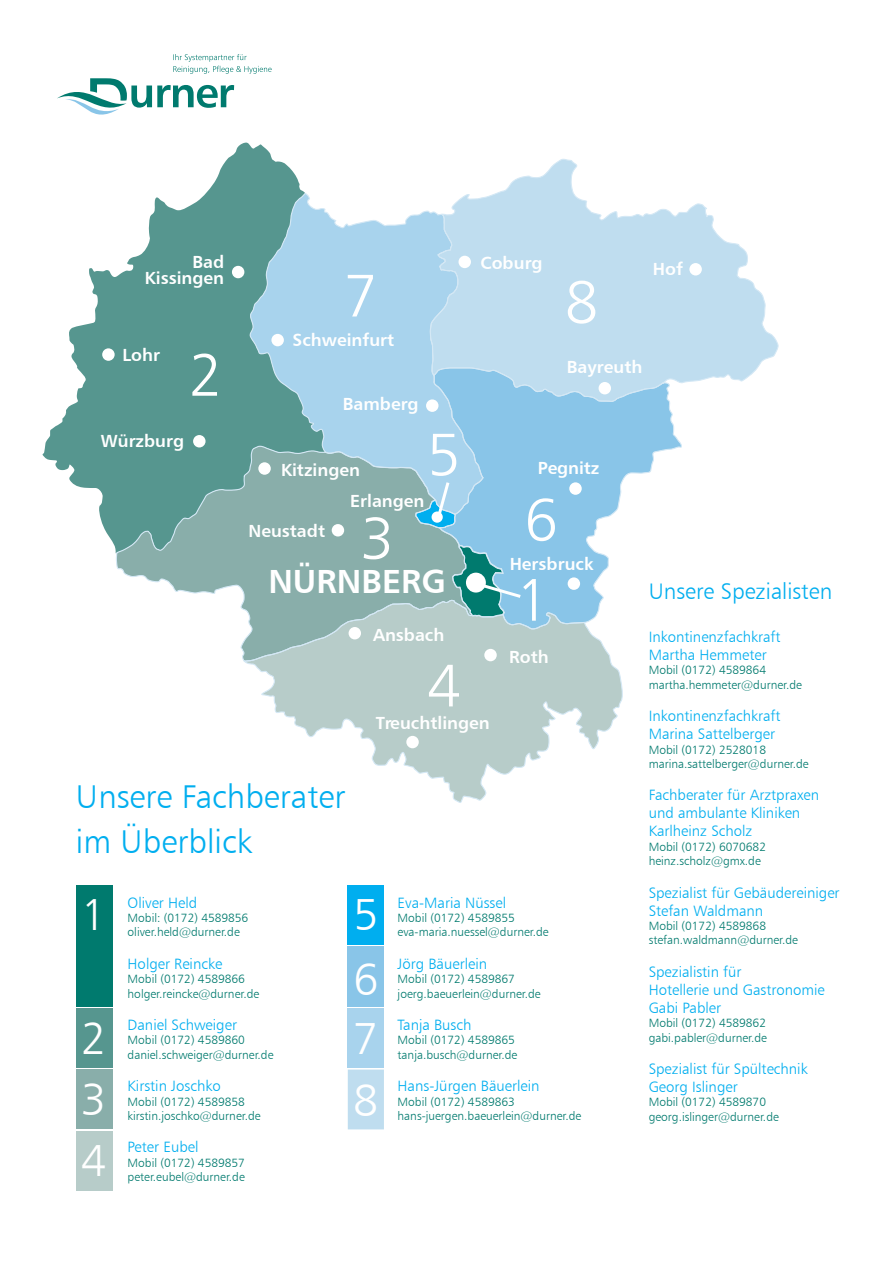
<style>
.page{position:relative;width:893px;height:1263px;background:#fff}
.page>*{position:absolute;margin:0;border:0;box-sizing:border-box;transform-origin:0 0}
.t1{font:60px "Humanist 777 BT Light B";color:#fff}
.t2{font:45px "Humanist 777 BT Light B";color:#fff}
.t3{font:33.45px "Humanist 777 BT Bold B";color:#fff}
.t4{font:33px/45px "Humanist 777 BT Light B";color:#00aeef}
.t5{font:22.5px "Humanist 777 BT Light B";color:#00aeef}
.t6{font:17.55px/15.3px "Humanist 777 BT Bold B";color:#fff;text-align:right}
.t7{font:15px/18px "Humanist 777 BT Light B";color:#00aeef}
.t8{font:12px/14.4px "Humanist 777 BT Light B";color:#007a6e}
</style>
<div class="page">
<div style="left:76px;top:885px;width:36px;height:122px;background:#007a6e"></div>
<div style="left:76px;top:1008px;width:36px;height:60px;background:#56968f"></div>
<div style="left:76px;top:1069px;width:36px;height:60px;background:#89aeaa"></div>
<div style="left:76px;top:1131px;width:36px;height:59px;background:#b7ccc9"></div>
<div style="left:348px;top:885px;width:36px;height:60px;background:#00aeef"></div>
<div style="left:348px;top:946px;width:36px;height:61px;background:#89c5e8"></div>
<div style="left:348px;top:1008px;width:36px;height:60px;background:#a8d3ed"></div>
<div style="left:348px;top:1069px;width:36px;height:60px;background:#bfddef"></div>
<svg style="left:57px;top:54px;width:215px;height:61px"></svg>
<svg style="left:42px;top:143px;width:263px;height:410px"></svg>
<svg style="left:117px;top:193px;width:133px;height:253px;background:#649f98"></svg>
<svg style="left:116px;top:446px;width:317px;height:216px;fill:#89aeaa"></svg>
<svg style="left:250px;top:193px;width:183px;height:322px;background:#9cc7d6"></svg>
<svg style="left:430px;top:159px;width:349px;height:240px;fill:#bfddef"></svg>
<svg style="left:244px;top:600px;width:379px;height:203px;fill:#b7ccc9"></svg>
<svg style="left:433px;top:367px;width:249px;height:262px;fill:#89c5e8"></svg>
<div style="left:193px;top:435px;width:13px;height:12px;background:#fff;border-radius:50%"></div>
<div style="left:484px;top:649px;width:13px;height:12px;background:#fff;border-radius:50%"></div>
<div style="left:406px;top:736px;width:13px;height:12px;background:#fff;border-radius:50%"></div>
<div style="left:332px;top:524px;width:12px;height:12px;background:#fff;border-radius:50%"></div>
<div style="left:426px;top:399px;width:12px;height:13px;background:#fff;border-radius:50%"></div>
<div style="left:458px;top:256px;width:13px;height:12px;background:#fff;border-radius:50%"></div>
<div style="left:258px;top:462px;width:13px;height:13px;background:#fff;border-radius:50%"></div>
<div style="left:599px;top:382px;width:12px;height:12px;background:#fff;border-radius:50%"></div>
<div style="left:689px;top:263px;width:13px;height:12px;background:#fff;border-radius:50%"></div>
<div style="left:568px;top:577px;width:12px;height:13px;background:#fff;border-radius:50%"></div>
<div style="left:569px;top:482px;width:13px;height:13px;background:#fff;border-radius:50%"></div>
<div style="left:271px;top:334px;width:13px;height:12px;background:#fff;border-radius:50%"></div>
<div style="left:349px;top:627px;width:12px;height:12px;background:#fff;border-radius:50%"></div>
<div style="left:232px;top:266px;width:12px;height:12px;background:#fff;border-radius:50%"></div>
<div style="left:102px;top:348px;width:13px;height:13px;background:#fff;border-radius:50%"></div>
<svg style="left:415px;top:479px;width:41px;height:49px;background:#88c7df"></svg>
<svg style="left:409px;top:545px;width:115px;height:73px;background:#7bb2b7"></svg>
<h3 class="t6" style="left:145px;top:254px;width:81px">Bad<br>Kissingen</h3>
<h3 class="t6" style="left:122px;top:347px;width:39px">Lohr</h3>
<h1 class="t1" style="left:189px;top:338px;width:35px">2</h1>
<h3 class="t6" style="left:101px;top:432px;width:85px">Würzburg</h3>
<h3 class="t6" style="left:480px;top:254px;width:64px">Coburg</h3>
<h1 class="t1" style="left:344px;top:259px;width:35px">7</h1>
<h1 class="t1" style="left:565px;top:265px;width:35px">8</h1>
<h3 class="t6" style="left:293px;top:332px;width:103px">Schweinfurt</h3>
<h3 class="t6" style="left:343px;top:396px;width:77px">Bamberg</h3>
<h3 class="t6" style="left:281px;top:462px;width:80px">Kitzingen</h3>
<h3 class="t6" style="left:248px;top:523px;width:78px">Neustadt</h3>
<h3 class="t6" style="left:350px;top:493px;width:76px">Erlangen</h3>
<h1 class="t1" style="left:361px;top:501px;width:35px">3</h1>
<h1 class="t1" style="left:427px;top:418px;width:35px">5</h1>
<h3 class="t3" style="left:268px;top:560px;width:180px">NÜRNBERG</h3>
<h3 class="t6" style="left:373px;top:627px;width:73px">Ansbach</h3>
<h1 class="t1" style="left:427px;top:649px;width:35px">4</h1>
<h3 class="t6" style="left:376px;top:715px;width:116px">Treuchtlingen</h3>
<h3 class="t6" style="left:567px;top:359px;width:77px">Bayreuth</h3>
<h3 class="t6" style="left:538px;top:460px;width:63px">Pegnitz</h3>
<h1 class="t1" style="left:524px;top:483px;width:35px">6</h1>
<h3 class="t6" style="left:510px;top:556px;width:86px">Hersbruck</h3>
<h1 class="t1" style="left:516px;top:563px;width:35px">1</h1>
<h3 class="t6" style="left:509px;top:648px;width:41px">Roth</h3>
<h3 class="t4" style="left:76px;top:773px;width:271px">Unsere Fachberater im Überblick</h3>
<p class="t7" style="left:128px;top:893px;width:71px">Oliver Held</p>
<p class="t8" style="left:128px;top:910px;width:122px">Mobil: (0172) 4589856 oliver.held@durner.de</p>
<p class="t7" style="left:128px;top:954px;width:96px">Holger Reincke</p>
<p class="t8" style="left:128px;top:971px;width:133px">Mobil (0172) 4589866 holger.reincke@durner.de</p>
<p class="t7" style="left:128px;top:1015px;width:111px">Daniel Schweiger</p>
<p class="t8" style="left:128px;top:1033px;width:147px">Mobil (0172) 4589860 daniel.schweiger@durner.de</p>
<p class="t7" style="left:128px;top:1077px;width:95px">Kirstin Joschko</p>
<p class="t8" style="left:128px;top:1094px;width:135px">Mobil (0172) 4589858 kirstin.joschko@durner.de</p>
<p class="t7" style="left:128px;top:1138px;width:72px">Peter Eubel</p>
<p class="t8" style="left:128px;top:1155px;width:119px">Mobil (0172) 4589857 peter.eubel@durner.de</p>
<h2 class="t2" style="left:81px;top:886px;width:27px">1</h2>
<h2 class="t2" style="left:353px;top:886px;width:27px">5</h2>
<h2 class="t2" style="left:353px;top:952px;width:27px">6</h2>
<h2 class="t2" style="left:81px;top:1010px;width:27px">2</h2>
<h2 class="t2" style="left:353px;top:1011px;width:27px">7</h2>
<h2 class="t2" style="left:81px;top:1071px;width:27px">3</h2>
<h2 class="t2" style="left:353px;top:1072px;width:27px">8</h2>
<h2 class="t2" style="left:81px;top:1133px;width:27px">4</h2>
<p class="t7" style="left:398px;top:893px;width:110px">Eva-Maria Nüssel</p>
<p class="t8" style="left:398px;top:910px;width:153px">Mobil (0172) 4589855 eva-maria.nuessel@durner.de</p>
<p class="t7" style="left:398px;top:954px;width:91px">Jörg Bäuerlein</p>
<p class="t8" style="left:398px;top:971px;width:145px">Mobil (0172) 4589867 joerg.baeuerlein@durner.de</p>
<p class="t7" style="left:398px;top:1015px;width:75px">Tanja Busch</p>
<p class="t8" style="left:398px;top:1033px;width:121px">Mobil (0172) 4589865 tanja.busch@durner.de</p>
<p class="t7" style="left:398px;top:1077px;width:143px">Hans-Jürgen Bäuerlein</p>
<p class="t8" style="left:398px;top:1094px;width:185px">Mobil (0172) 4589863 hans-juergen.baeuerlein@durner.de</p>
<h3 class="t6" style="left:653px;top:261px;width:32px">Hof</h3>
<h3 class="t5" style="left:649px;top:577px;width:185px">Unsere Spezialisten</h3>
<p class="t7" style="left:649px;top:627px;width:133px">Inkontinenzfachkraft<br>Martha Hemmeter</p>
<p class="t8" style="left:649px;top:663px;width:155px">Mobil (0172) 4589864 martha.hemmeter@durner.de</p>
<p class="t7" style="left:649px;top:707px;width:133px">Inkontinenzfachkraft<br>Marina Sattelberger</p>
<p class="t8" style="left:649px;top:742px;width:162px">Mobil (0172) 2528018 marina.sattelberger@durner.de</p>
<p class="t7" style="left:649px;top:786px;width:172px">Fachberater für Arztpraxen und ambulante Kliniken<br>Karlheinz Scholz</p>
<p class="t8" style="left:649px;top:839px;width:119px">Mobil (0172) 6070682 heinz.scholz@gmx.de</p>
<p class="t7" style="left:649px;top:883px;width:192px">Spezialist für Gebäudereiniger<br>Stefan Waldmann</p>
<p class="t8" style="left:649px;top:918px;width:151px">Mobil (0172) 4589868 stefan.waldmann@durner.de</p>
<p class="t7" style="left:649px;top:962px;width:178px">Spezialistin für<br>Hotellerie und Gastronomie<br>Gabi Pabler</p>
<p class="t8" style="left:649px;top:1015px;width:120px">Mobil (0172) 4589862 gabi.pabler@durner.de</p>
<p class="t7" style="left:649px;top:1059px;width:161px">Spezialist für Spültechnik<br>Georg Islinger</p>
<p class="t8" style="left:649px;top:1095px;width:132px">Mobil (0172) 4589870 georg.islinger@durner.de</p>
</div>
